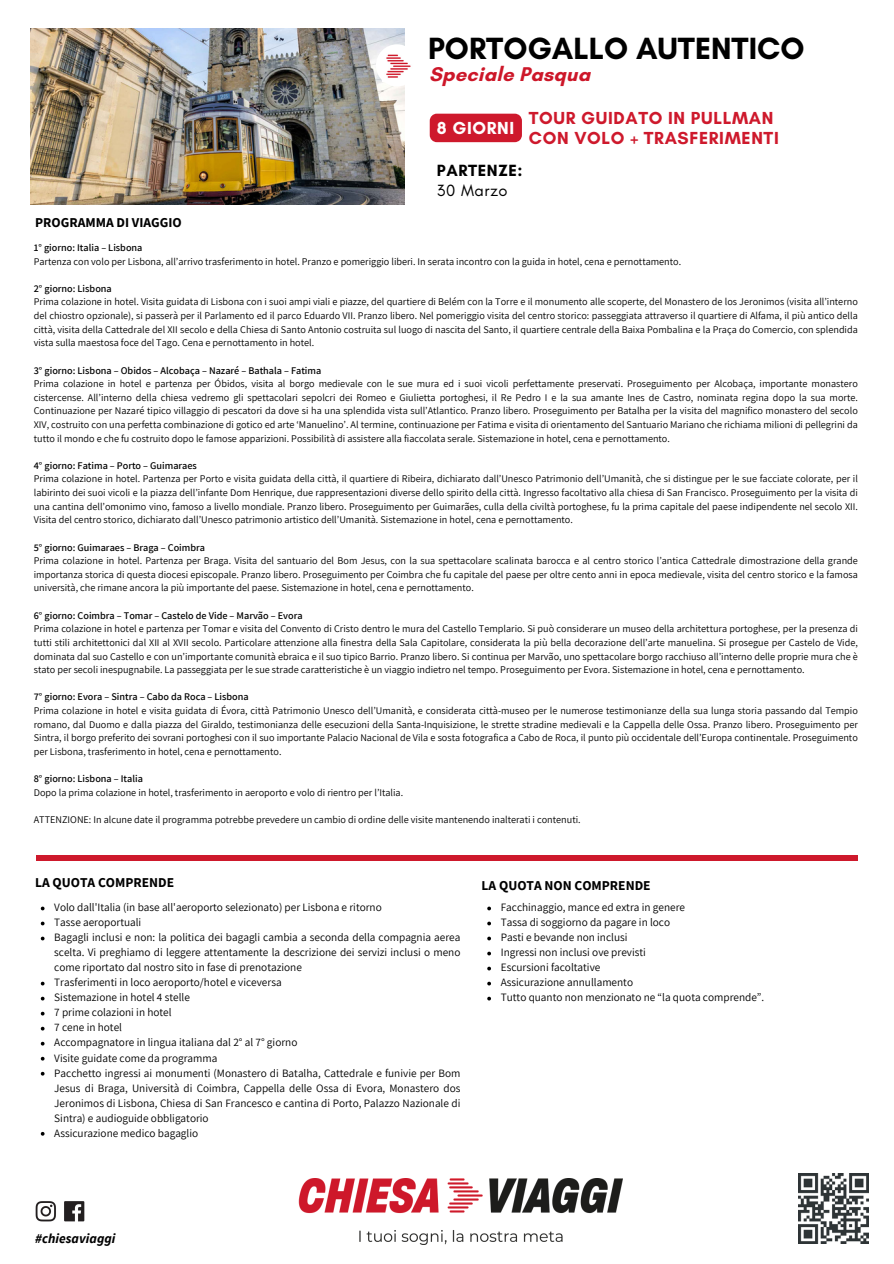
<style>
.page{position:relative;width:894px;height:1264px;background:#fff}
.page>*{position:absolute;margin:0;border:0;box-sizing:border-box;transform-origin:0 0}
.t1{font:700 31.2px "Glacial Indifference";color:#000}
.t2{font:700 20.25px "Glacial Indifference";letter-spacing:.01em;color:#cd1729}
.t3{font:700 17.7px/20.2px "Glacial Indifference";letter-spacing:.035em;color:#ce192c}
.t4{font:700 17.7px "Glacial Indifference";letter-spacing:.035em;color:#fff}
.t5{font:700 16.5px "Glacial Indifference";letter-spacing:.035em;color:#000}
.t6{font:16.5px "Glacial Indifference";letter-spacing:.035em;color:#000}
.t7{font:700 13.5px "Source Sans Pro";color:#000}
.t8{font:italic 700 13.5px "Source Sans Pro";letter-spacing:.005em;color:#000}
.t9{font:11.25px/15px "Assistant";color:#000;text-align:justify}
.t10{font:10.2px/13.6px "Assistant";color:#000;text-align:justify}
.t11{font:600 10.2px "Assistant";color:#000}
</style>
<div class="page">
<div style="left:36px;top:855px;width:821px;height:5px;background:#ce192c"></div>
<img style="left:31px;top:29px;width:373px;height:175px">
<img style="left:298px;top:1178px;width:324px;height:65px">
<img style="left:798px;top:1173px;width:69px;height:70px">
<img style="left:35px;top:1201px;width:50px;height:21px">
<div style="left:376px;top:44px;width:42px;height:42px;background:#fff;border-radius:50%"></div>
<img style="left:382px;top:54px;width:29px;height:27px">
<svg style="left:41px;top:906px;width:4px;height:4px"></svg>
<svg style="left:41px;top:921px;width:4px;height:4px"></svg>
<svg style="left:41px;top:936px;width:4px;height:4px"></svg>
<svg style="left:41px;top:981px;width:4px;height:4px"></svg>
<svg style="left:41px;top:996px;width:4px;height:4px"></svg>
<svg style="left:41px;top:1011px;width:4px;height:4px"></svg>
<svg style="left:41px;top:1026px;width:4px;height:4px"></svg>
<svg style="left:41px;top:1041px;width:4px;height:4px"></svg>
<svg style="left:41px;top:1056px;width:4px;height:4px"></svg>
<svg style="left:41px;top:1071px;width:4px;height:4px"></svg>
<svg style="left:41px;top:1131px;width:4px;height:4px"></svg>
<svg style="left:487px;top:906px;width:4px;height:4px"></svg>
<svg style="left:487px;top:921px;width:4px;height:4px"></svg>
<svg style="left:487px;top:936px;width:4px;height:4px"></svg>
<svg style="left:487px;top:951px;width:4px;height:4px"></svg>
<svg style="left:487px;top:966px;width:4px;height:4px"></svg>
<svg style="left:487px;top:981px;width:4px;height:4px"></svg>
<svg style="left:487px;top:996px;width:4px;height:4px"></svg>
<div style="left:429px;top:114px;width:93px;height:28px;background:#ce192c"></div>
<p class="t1" style="left:428px;top:30px;width:378px">PORTOGALLO AUTENTICO</p>
<p class="t2" style="left:429px;top:61px;width:163px">Speciale Pasqua</p>
<p class="t7" style="left:35px;top:214px;width:148px">PROGRAMMA DI VIAGGIO</p>
<p class="t3" style="left:528px;top:108px;width:251px">TOUR GUIDATO IN PULLMAN<br>CON VOLO + TRASFERIMENTI</p>
<p class="t4" style="left:436px;top:117px;width:79px">8 GIORNI</p>
<p class="t5" style="left:436px;top:161px;width:87px">PARTENZE:</p>
<p class="t6" style="left:436px;top:180px;width:72px">30 Marzo</p>
<p class="t11" style="left:34px;top:240px;width:110px">1° giorno: Italia – Lisbona</p>
<p class="t10" style="left:34px;top:254px;width:648px">Partenza con volo per Lisbona, all’arrivo trasferimento in hotel. Pranzo e pomeriggio liberi. In serata incontro con la guida in hotel, cena e pernottamento.</p>
<p class="t11" style="left:34px;top:281px;width:79px">2° giorno: Lisbona</p>
<p class="t10" style="left:34px;top:295px;width:825px">Prima colazione in hotel. Visita guidata di Lisbona con i suoi ampi viali e piazze, del quartiere di Belém con la Torre e il monumento alle scoperte, del Monastero de los Jeronimos (visita all’interno del chiostro opzionale), si passerà per il Parlamento ed il parco Eduardo VII. Pranzo libero. Nel pomeriggio visita del centro storico: passeggiata attraverso il quartiere di Alfama, il più antico della città, visita della Cattedrale del XII secolo e della Chiesa di Santo Antonio costruita sul luogo di nascita del Santo, il quartiere centrale della Baixa Pombalina e la Praça do Comercio, con splendida vista sulla maestosa foce del Tago. Cena e pernottamento in hotel.</p>
<p class="t11" style="left:34px;top:363px;width:289px">3° giorno: Lisbona – Obidos – Alcobaça – Nazaré – Bathala – Fatima</p>
<p class="t10" style="left:34px;top:376px;width:825px">Prima colazione in hotel e partenza per Óbidos, visita al borgo medievale con le sue mura ed i suoi vicoli perfettamente preservati. Proseguimento per Alcobaça, importante monastero cistercense. All’interno della chiesa vedremo gli spettacolari sepolcri dei Romeo e Giulietta portoghesi, il Re Pedro I e la sua amante Ines de Castro, nominata regina dopo la sua morte.<br>Continuazione per Nazaré tipico villaggio di pescatori da dove si ha una splendida vista sull’Atlantico. Pranzo libero. Proseguimento per Batalha per la visita del magnifico monastero del secolo XIV, costruito con una perfetta combinazione di gotico ed arte ‘Manuelino’. Al termine, continuazione per Fatima e visita di orientamento del Santuario Mariano che richiama milioni di pellegrini da tutto il mondo e che fu costruito dopo le famose apparizioni. Possibilità di assistere alla fiaccolata serale. Sistemazione in hotel, cena e pernottamento.</p>
<p class="t11" style="left:34px;top:458px;width:165px">4° giorno: Fatima – Porto – Guimaraes</p>
<p class="t10" style="left:34px;top:472px;width:825px">Prima colazione in hotel. Partenza per Porto e visita guidata della città, il quartiere di Ribeira, dichiarato dall’Unesco Patrimonio dell’Umanità, che si distingue per le sue facciate colorate, per il labirinto dei suoi vicoli e la piazza dell’infante Dom Henrique, due rappresentazioni diverse dello spirito della città. Ingresso facoltativo alla chiesa di San Francisco. Proseguimento per la visita di una cantina dell’omonimo vino, famoso a livello mondiale. Pranzo libero. Proseguimento per Guimarães, culla della civiltà portoghese, fu la prima capitale del paese indipendente nel secolo XII.<br>Visita del centro storico, dichiarato dall’Unesco patrimonio artistico dell’Umanità. Sistemazione in hotel, cena e pernottamento.</p>
<p class="t11" style="left:34px;top:540px;width:173px">5° giorno: Guimaraes – Braga – Coimbra</p>
<p class="t10" style="left:34px;top:553px;width:825px">Prima colazione in hotel. Partenza per Braga. Visita del santuario del Bom Jesus, con la sua spettacolare scalinata barocca e al centro storico l’antica Cattedrale dimostrazione della grande importanza storica di questa diocesi episcopale. Pranzo libero. Proseguimento per Coimbra che fu capitale del paese per oltre cento anni in epoca medievale, visita del centro storico e la famosa università, che rimane ancora la più importante del paese. Sistemazione in hotel, cena e pernottamento.</p>
<p class="t11" style="left:34px;top:608px;width:270px">6° giorno: Coimbra – Tomar – Castelo de Vide – Marvão – Evora</p>
<p class="t10" style="left:34px;top:621px;width:825px">Prima colazione in hotel e partenza per Tomar e visita del Convento di Cristo dentro le mura del Castello Templario. Si può considerare un museo della architettura portoghese, per la presenza di tutti stili architettonici dal XII al XVII secolo. Particolare attenzione alla finestra della Sala Capitolare, considerata la più bella decorazione dell’arte manuelina. Si prosegue per Castelo de Vide, dominata dal suo Castello e con un’importante comunità ebraica e il suo tipico Barrio. Pranzo libero. Si continua per Marvão, uno spettacolare borgo racchiuso all’interno delle proprie mura che è stato per secoli inespugnabile. La passeggiata per le sue strade caratteristiche è un viaggio indietro nel tempo. Proseguimento per Evora. Sistemazione in hotel, cena e pernottamento.</p>
<p class="t11" style="left:34px;top:690px;width:216px">7° giorno: Evora – Sintra – Cabo da Roca – Lisbona</p>
<p class="t10" style="left:34px;top:703px;width:825px">Prima colazione in hotel e visita guidata di Évora, città Patrimonio Unesco dell’Umanità, e considerata città-museo per le numerose testimonianze della sua lunga storia passando dal Tempio romano, dal Duomo e dalla piazza del Giraldo, testimonianza delle esecuzioni della Santa-Inquisizione, le strette stradine medievali e la Cappella delle Ossa. Pranzo libero. Proseguimento per Sintra, il borgo preferito dei sovrani portoghesi con il suo importante Palacio Nacional de Vila e sosta fotografica a Cabo de Roca, il punto più occidentale dell’Europa continentale. Proseguimento per Lisbona, trasferimento in hotel, cena e pernottamento.</p>
<p class="t11" style="left:34px;top:771px;width:111px">8° giorno: Lisbona – Italia</p>
<p class="t10" style="left:34px;top:785px;width:371px">Dopo la prima colazione in hotel, trasferimento in aeroporto e volo di rientro per l’Italia.</p>
<p class="t10" style="left:34px;top:812px;width:548px">ATTENZIONE: In alcune date il programma potrebbe prevedere un cambio di ordine delle visite mantenendo inalterati i contenuti.</p>
<p class="t7" style="left:35px;top:873px;width:140px">LA QUOTA COMPRENDE</p>
<p class="t7" style="left:481px;top:876px;width:170px">LA QUOTA NON COMPRENDE</p>
<p class="t9" style="left:54px;top:899px;width:329px">Volo dall'Italia (in base all'aeroporto selezionato) per Lisbona e ritorno</p>
<p class="t9" style="left:54px;top:914px;width:89px">Tasse aeroportuali</p>
<p class="t9" style="left:54px;top:929px;width:407px">Bagagli inclusi e non: la politica dei bagagli cambia a seconda della compagnia aerea scelta. Vi preghiamo di leggere attentamente la descrizione dei servizi inclusi o meno come riportato dal nostro sito in fase di prenotazione</p>
<p class="t9" style="left:54px;top:974px;width:229px">Trasferimenti in loco aeroporto/hotel e viceversa</p>
<p class="t9" style="left:54px;top:989px;width:137px">Sistemazione in hotel 4 stelle</p>
<p class="t9" style="left:54px;top:1004px;width:119px">7 prime colazioni in hotel</p>
<p class="t9" style="left:54px;top:1019px;width:69px">7 cene in hotel</p>
<p class="t9" style="left:54px;top:1034px;width:244px">Accompagnatore in lingua italiana dal 2° al 7° giorno</p>
<p class="t9" style="left:54px;top:1049px;width:165px">Visite guidate come da programma</p>
<p class="t9" style="left:54px;top:1064px;width:407px">Pacchetto ingressi ai monumenti (Monastero di Batalha, Cattedrale e funivie per Bom Jesus di Braga, Università di Coimbra, Cappella delle Ossa di Evora, Monastero dos Jeronimos di Lisbona, Chiesa di San Francesco e cantina di Porto, Palazzo Nazionale di Sintra) e audioguide obbligatorio</p>
<p class="t9" style="left:54px;top:1124px;width:145px">Assicurazione medico bagaglio</p>
<p class="t8" style="left:35px;top:1229px;width:82px">#chiesaviaggi</p>
<p class="t9" style="left:500px;top:899px;width:186px">Facchinaggio, mance ed extra in genere</p>
<p class="t9" style="left:500px;top:914px;width:171px">Tassa di soggiorno da pagare in loco</p>
<p class="t9" style="left:500px;top:929px;width:128px">Pasti e bevande non inclusi</p>
<p class="t9" style="left:500px;top:944px;width:147px">Ingressi non inclusi ove previsti</p>
<p class="t9" style="left:500px;top:959px;width:101px">Escursioni facoltative</p>
<p class="t9" style="left:500px;top:974px;width:134px">Assicurazione annullamento</p>
<p class="t9" style="left:500px;top:989px;width:265px">Tutto quanto non menzionato ne “la quota comprende”.</p>
</div>
